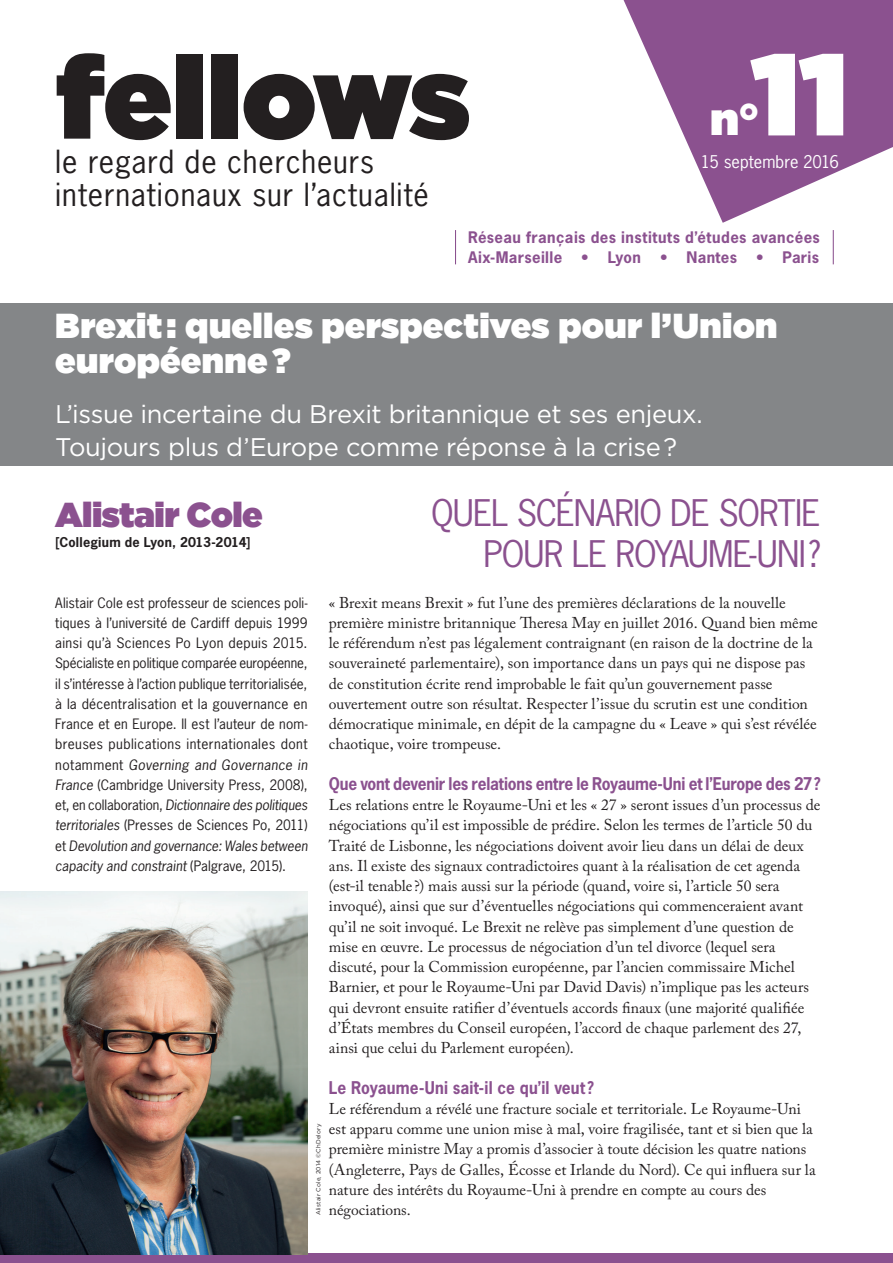
<style>
.page{position:relative;width:893px;height:1263px;background:#fff}
.page>*{position:absolute;margin:0;border:0;box-sizing:border-box;transform-origin:0 0}
.t1{font:115.8px "Gotham Ultra";letter-spacing:-.005em;color:#231f20}
.t2{font:115.8px "Gotham Ultra";color:#fff}
.t3{font:45px "Gotham Ultra";color:#fff}
.t4{font:34.5px/34.5px "Gotham Ultra";letter-spacing:.005em;color:#fff}
.t5{font:34.5px/41.4px "News Gothic Std";letter-spacing:-.025em;color:#8b518f;text-align:right}
.t6{font:34.5px "Gotham Ultra";letter-spacing:-.015em;color:#8b518f}
.t7{font:30px/33px "News Gothic Std";letter-spacing:.03em;color:#231f20}
.t8{font:25.5px/33px "Gotham";letter-spacing:-.015em;color:#fff}
.t9{font:700 16.5px "News Gothic Std";letter-spacing:-.01em;color:#8b518f;scale:.94 1}
.t10{font:700 16.5px "News Gothic Std";letter-spacing:.01em;color:#8b518f;scale:.94 1}
.t11{font:16.5px "News Gothic Std";color:#fff}
.t12{font:15.6px/20.2px "Adobe Caslon Pro";color:#231f20}
.t13{font:700 15px/20.2px "News Gothic Std";letter-spacing:.025em;color:#8b518f}
.t14{font:13.5px/20.2px "News Gothic Std";letter-spacing:.005em;color:#231f20;text-align:justify}
.t15{font:700 12.75px "News Gothic Std";letter-spacing:.015em;color:#231f20}
.t16{font:6px "Gotham Rounded";letter-spacing:.025em;color:#231f20}
.s1{font-style:italic}
</style>
<div class="page">
<svg style="left:624px;top:0;width:269px;height:223px;fill:#8b518f"></svg>
<div style="left:0;top:304px;width:893px;height:162px;background:#848688"></div>
<div style="left:0;top:1254px;width:893px;height:9px;background:#8b518f"></div>
<hr style="left:455px;top:230px;width:1px;height:34px;background:#8b518f">
<hr style="left:833px;top:230px;width:1px;height:34px;background:#8b518f">
<img style="left:0;top:891px;width:308px;height:363px">
<h1 class="t1" style="left:55px;top:31px;width:417px">fellows</h1>
<h3 class="t7" style="left:55px;top:145px;width:375px">le regard de chercheurs internationaux sur l’actualité</h3>
<h1 class="t2" style="left:751px;top:28px;width:99px">11</h1>
<p class="t11" style="left:701px;top:152px;width:140px">15 septembre 2016</p>
<h2 class="t3" style="left:710px;top:93px;width:51px">n°</h2>
<p class="t13" style="left:468px;top:227px;width:353px">Réseau français des instituts d’études avancées<br>Aix-Marseille</p>
<p class="t13" style="left:582px;top:247px;width:61px">• Lyon</p>
<p class="t13" style="left:660px;top:247px;width:78px">• Nantes</p>
<p class="t13" style="left:756px;top:247px;width:64px">• Paris</p>
<h3 class="t4" style="left:55px;top:308px;width:724px">Brexit : quelles perspectives pour l’Union européenne?</h3>
<h3 class="t8" style="left:55px;top:397px;width:649px">L’issue incertaine du Brexit britannique et ses enjeux.<br>Toujours plus d’Europe comme réponse à la crise ?</h3>
<h3 class="t6" style="left:55px;top:494px;width:209px">Alistair Cole</h3>
<p class="t15" style="left:55px;top:533px;width:197px">[Collegium de Lyon, 2013-2014]</p>
<h3 class="t5" style="left:431px;top:492px;width:391px">QUEL SCÉNARIO DE SORTIE<br>POUR LE ROYAUME-UNI?</h3>
<p class="t14" style="left:55px;top:592px;width:254px">Alistair Cole est professeur de sciences poli&shy;tiques à l’université de Cardiff depuis 1999 ainsi qu’à Sciences Po Lyon depuis 2015.<br>Spécialiste en politique comparée européenne, il s’intéresse à l’action publique territorialisée, à la décentralisation et la gouvernance en France et en Europe. Il est l’auteur de nom&shy;breuses publications internationales dont notamment <span class="s1">Governing and Governance in France</span> (Cambridge University Press, 2008), et, en collaboration, <span class="s1">Dictionnaire des politiques territoriales</span> (Presses de Sciences Po, 2011) et <span class="s1">Devolution and governance: Wales between capacity and constraint</span> (Palgrave, 2015).</p>
<p class="t12" style="left:329px;top:592px;width:490px">« Brexit means Brexit » fut l’une des premières déclarations de la nouvelle première ministre britannique Theresa May en juillet 2016. Quand bien même le référendum n’est pas légalement contraignant (en raison de la doctrine de la souveraineté parlementaire), son importance dans un pays qui ne dispose pas de constitution écrite rend improbable le fait qu’un gouvernement passe ouvertement outre son résultat. Respecter l’issue du scrutin est une condition démocratique minimale, en dépit de la campagne du « Leave » qui s’est révélée chaotique, voire trompeuse.</p>
<p class="t9" style="left:329px;top:773px;width:525px">Que vont devenir les relations entre le Royaume-Uni et l’Europe des 27?</p>
<p class="t12" style="left:329px;top:794px;width:493px">Les relations entre le Royaume-Uni et les « 27 » seront issues d’un processus de négociations qu’il est impossible de prédire. Selon les termes de l’article 50 du Traité de Lisbonne, les négociations doivent avoir lieu dans un délai de deux ans. Il existe des signaux contradictoires quant à la réalisation de cet agenda (est-il tenable ?) mais aussi sur la période (quand, voire si, l’article 50 sera invoqué), ainsi que sur d’éventuelles négociations qui commenceraient avant qu’il ne soit invoqué. Le Brexit ne relève pas simplement d’une question de mise en œuvre. Le processus de négociation d’un tel divorce (lequel sera discuté, pour la Commission européenne, par l’ancien commissaire Michel Barnier, et pour le Royaume-Uni par David Davis) n’implique pas les acteurs qui devront ensuite ratifier d’éventuels accords finaux (une majorité qualifiée d’États membres du Conseil européen, l’accord de chaque parlement des 27, ainsi que celui du Parlement européen).</p>
<p class="t10" style="left:329px;top:1076px;width:284px">Le Royaume-Uni sait-il ce qu’il veut ?</p>
<p class="t12" style="left:329px;top:1098px;width:488px">Le référendum a révélé une fracture sociale et territoriale. Le Royaume-Uni est apparu comme une union mise à mal, voire fragilisée, tant et si bien que la première ministre May a promis d’associer à toute décision les quatre nations (Angleterre, Pays de Galles, Écosse et Irlande du Nord). Ce qui influera sur la nature des intérêts du Royaume-Uni à prendre en compte au cours des négociations.</p>
<p class="t16" style="left:314px;top:1215px;width:93px;rotate:-90deg">Alistair Cole, 2014 ©ChDelory</p>
</div>
